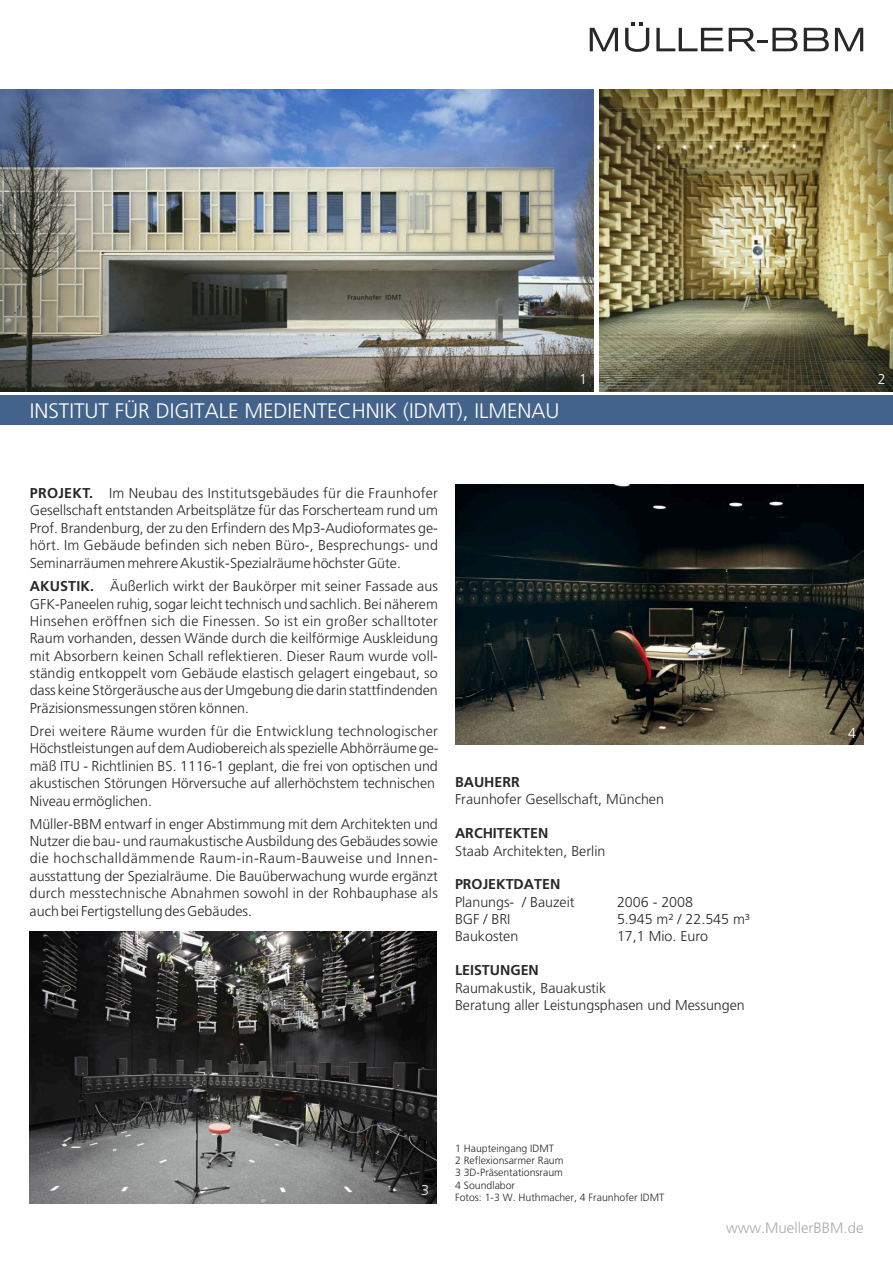
<style>
.page{position:relative;width:893px;height:1263px;background:#fff}
.page>*{position:absolute;margin:0;border:0;box-sizing:border-box;transform-origin:0 0}
.t1{font:300 21px "Frutiger LT";color:#fff}
.t2{font:300 15px "Frutiger LT";color:#aaaaad}
.t3{font:300 14.25px/17.4px "Frutiger LT";color:#282828;text-align:justify}
.t4{font:700 14.25px "Frutiger LT";color:#282828}
.t5{font:300 14.25px "Frutiger LT";color:#fff}
.t6{font:300 10.5px/12.1px "Frutiger LT";color:#282828}
.s1{font-weight:700}
</style>
<div class="page">
<img style="left:0;top:89px;width:893px;height:302px">
<img style="left:455px;top:485px;width:408px;height:259px">
<img style="left:30px;top:932px;width:407px;height:271px">
<hr style="left:595px;top:89px;width:4px;height:307px;background:#fff">
<div style="left:0;top:395px;width:893px;height:30px;background:#44638a"></div>
<svg style="left:835px;top:28px;width:28px;height:23px"></svg>
<svg style="left:804px;top:28px;width:25px;height:23px"></svg>
<svg style="left:729px;top:28px;width:68px;height:23px"></svg>
<svg style="left:656px;top:28px;width:67px;height:23px"></svg>
<svg style="left:625px;top:22px;width:24px;height:30px"></svg>
<svg style="left:590px;top:28px;width:28px;height:23px"></svg>
<h1 class="t1" style="left:30px;top:403px;width:531px">INSTITUT FÜR DIGITALE MEDIENTECHNIK (IDMT), ILMENAU</h1>
<p class="t5" style="left:579px;top:373px;width:9px">1</p>
<p class="t5" style="left:878px;top:374px;width:9px">2</p>
<p class="t3" style="left:30px;top:486px;width:410px"><span class="s1">PROJEKT.</span> Im Neubau des Institutsgebäudes für die Fraunhofer Gesellschaft entstanden Arbeitsplätze für das Forscherteam rund um Prof. Brandenburg, der zu den Erfindern des Mp3-Audioformates ge&shy;hört. Im Gebäude befinden sich neben Büro-, Besprechungs- und Seminarräumen mehrere Akustik-Spezialräume höchster Güte.</p>
<p class="t3" style="left:30px;top:579px;width:410px"><span class="s1">AKUSTIK.</span> Äußerlich wirkt der Baukörper mit seiner Fassade aus GFK-Paneelen ruhig, sogar leicht technisch und sachlich. Bei näherem Hinsehen eröffnen sich die Finessen. So ist ein großer schalltoter Raum vorhanden, dessen Wände durch die keilförmige Auskleidung mit Absorbern keinen Schall reflektieren. Dieser Raum wurde voll&shy;ständig entkoppelt vom Gebäude elastisch gelagert eingebaut, so dass keine Störgeräusche aus der Umgebung die darin stattfindenden Präzisionsmessungen stören können.</p>
<p class="t3" style="left:30px;top:723px;width:410px;text-align:left">Drei weitere Räume wurden für die Entwicklung technologischer Höchstleistungen auf dem Audiobereich als spezielle Abhörräume ge&shy;mäß ITU - Richtlinien BS. 1116-1 geplant, die frei von optischen und akustischen Störungen Hörversuche auf allerhöchstem technischen Niveau ermöglichen.</p>
<p class="t3" style="left:30px;top:816px;width:410px">Müller-BBM entwarf in enger Abstimmung mit dem Architekten und Nutzer die bau- und raumakustische Ausbildung des Gebäudes sowie die hochschalldämmende Raum-in-Raum-Bauweise und Innen&shy;ausstattung der Spezialräume. Die Bauüberwachung wurde ergänzt durch messtechnische Abnahmen sowohl in der Rohbauphase als auch bei Fertigstellung des Gebäudes.</p>
<p class="t4" style="left:455px;top:776px;width:66px">BAUHERR</p>
<p class="t3" style="left:455px;top:792px;width:211px">Fraunhofer Gesellschaft, München</p>
<p class="t4" style="left:455px;top:827px;width:95px">ARCHITEKTEN</p>
<p class="t3" style="left:455px;top:843px;width:152px">Staab Architekten, Berlin</p>
<p class="t4" style="left:455px;top:879px;width:107px">PROJEKTDATEN</p>
<p class="t3" style="left:455px;top:894px;width:121px">Planungs- / Bauzeit</p>
<p class="t3" style="left:617px;top:894px;width:78px">2006 - 2008</p>
<p class="t3" style="left:455px;top:911px;width:57px">BGF / BRI</p>
<p class="t3" style="left:617px;top:911px;width:135px">5.945 m² / 22.545 m³</p>
<p class="t3" style="left:455px;top:929px;width:65px">Baukosten</p>
<p class="t3" style="left:617px;top:929px;width:93px">17,1 Mio. Euro</p>
<p class="t4" style="left:455px;top:964px;width:85px">LEISTUNGEN</p>
<p class="t3" style="left:455px;top:980px;width:291px">Raumakustik, Bauakustik<br>Beratung aller Leistungsphasen und Messungen</p>
<p class="t5" style="left:848px;top:727px;width:9px">4</p>
<p class="t5" style="left:421px;top:1184px;width:9px">3</p>
<p class="t6" style="left:455px;top:1143px;width:211px">1 Haupteingang IDMT<br>2 Reflexionsarmer Raum<br>3 3D-Präsentationsraum<br>4 Soundlabor<br>Fotos: 1-3 W. Huthmacher, 4 Fraunhofer IDMT</p>
<p class="t2" style="left:726px;top:1222px;width:139px">www.MuellerBBM.de</p>
</div>
